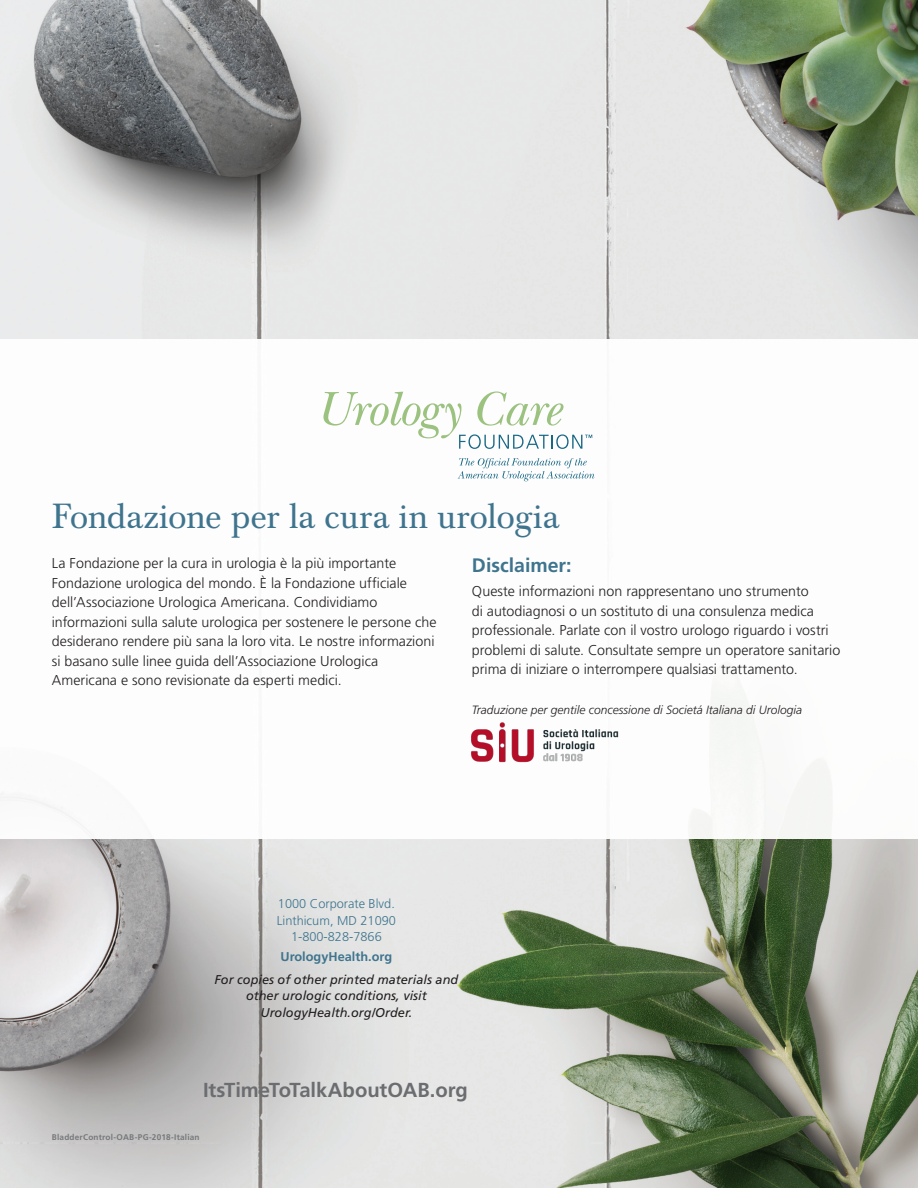
<style>
.page{position:relative;width:918px;height:1188px;background:#fff}
.page>*{position:absolute;margin:0;border:0;box-sizing:border-box;transform-origin:0 0}
.Header1{font:34.5px "Baskerville BE";color:#3f748e}
.BodyCopy{font:700 20.25px "Frutiger LT Pro";letter-spacing:-.005em;color:#6c6d70}
.Subhead1{font:700 19.5px "Frutiger LT Pro";color:#3f748e}
.BodyCopy-2{font:300 14.25px/19.5px "Frutiger LT Pro";color:#231f20}
.Body_Copy_1{font:italic 12.75px/16.5px "Frutiger LT Pro";color:#231f20;text-align:center}
.Body_Copy_Non-Indent{font:300 12.75px "Frutiger LT Pro";color:#3f748e}
.Body_Copy_Non-Indent-2{font:700 12.75px "Frutiger LT Pro";color:#3f748e}
.Body1{font:italic 300 12px "Frutiger LT Pro";color:#231f20}
.BodyCopy-3{font:700 8.25px "Frutiger LT Pro";letter-spacing:.025em;color:#76787b}
</style>
<div class="page">
<img style="left:0;top:0;width:918px;height:1188px">
<div style="left:0;top:339px;width:918px;height:500px;background:#fff"></div>
<svg style="left:458px;top:458px;width:137px;height:23px"></svg>
<svg style="left:323px;top:392px;width:269px;height:57px"></svg>
<img style="left:472px;top:722px;width:147px;height:41px">
<p class="Header1" style="left:52px;top:497px;width:509px">Fondazione per la cura in urologia</p>
<p class="BodyCopy-2" style="left:52px;top:554px;width:386px">La Fondazione per la cura in urologia è la più importante Fondazione urologica del mondo. È la Fondazione ufficiale dell’Associazione Urologica Americana. Condividiamo informazioni sulla salute urologica per sostenere le persone che desiderano rendere più sana la loro vita. Le nostre informazioni si basano sulle linee guida dell’Associazione Urologica Americana e sono revisionate da esperti medici.</p>
<p class="Subhead1" style="left:472px;top:554px;width:101px">Disclaimer:</p>
<p class="BodyCopy-2" style="left:472px;top:582px;width:370px">Queste informazioni non rappresentano uno strumento<br>di autodiagnosi o un sostituto di una consulenza medica professionale. Parlate con il vostro urologo riguardo i vostri problemi di salute. Consultate sempre un operatore sanitario prima di iniziare o interrompere qualsiasi trattamento.</p>
<p class="Body1" style="left:472px;top:703px;width:332px">Traduzione per gentile concessione di Societá Italiana di Urologia</p>
<p class="Body_Copy_Non-Indent" style="left:278px;top:896px;width:118px">1000 Corporate Blvd.</p>
<p class="Body_Copy_Non-Indent" style="left:277px;top:913px;width:121px">Linthicum, MD 21090</p>
<p class="Body_Copy_Non-Indent" style="left:291px;top:929px;width:92px">1-800-828-7866</p>
<p class="Body_Copy_Non-Indent-2" style="left:281px;top:949px;width:113px">UrologyHealth.org</p>
<p class="Body_Copy_1" style="left:215px;top:971px;width:245px">For copies of other printed materials and other urologic conditions, visit<br>UrologyHealth.org/Order.</p>
<p class="BodyCopy" style="left:203px;top:1078px;width:266px">ItsTimeToTalkAboutOAB.org</p>
<p class="BodyCopy-3" style="left:52px;top:1132px;width:149px">BladderControl-OAB-PG-2018-Italian</p>
</div>
